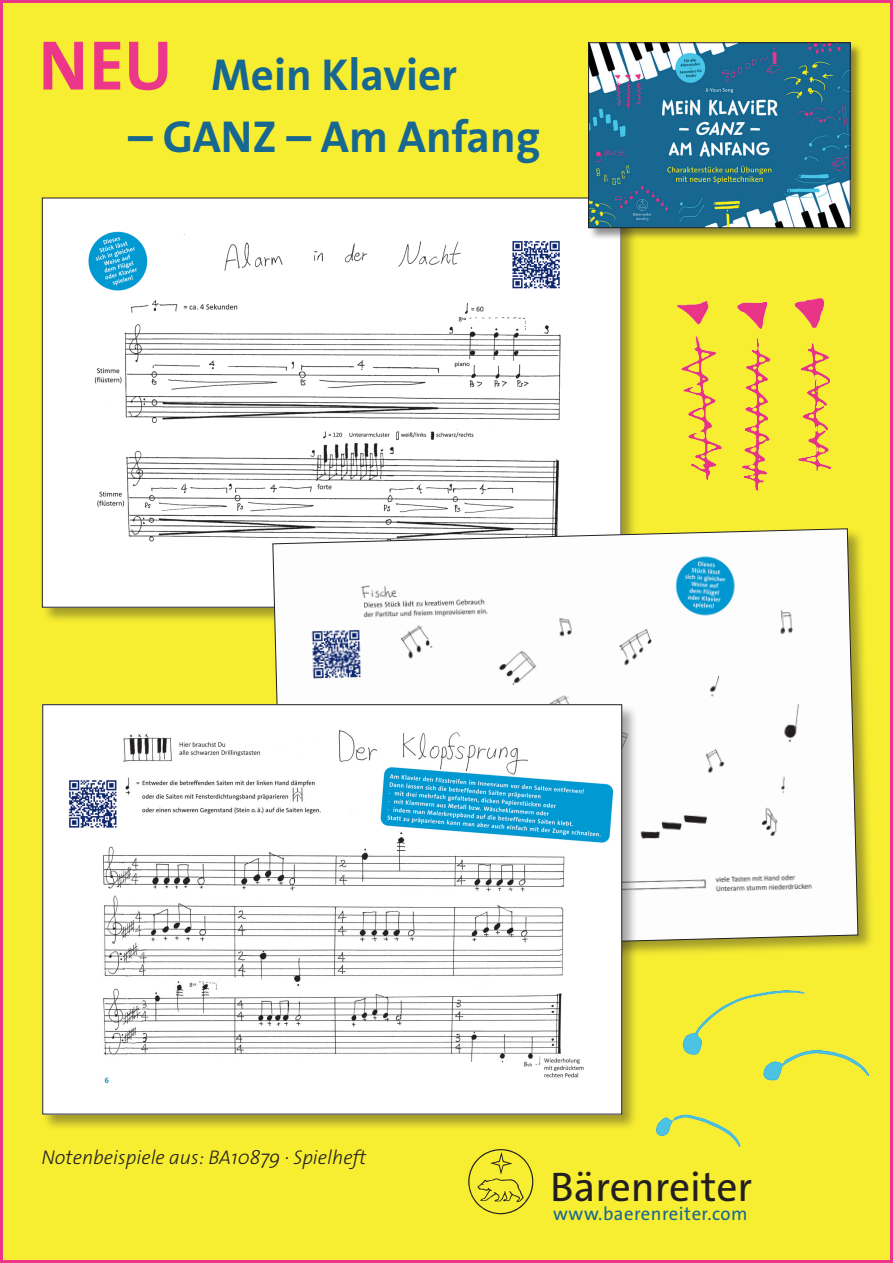
<style>
.page{position:relative;width:893px;height:1263px;background:#f7ee32}
.page>*{position:absolute;margin:0;border:0;box-sizing:border-box;transform-origin:0 0}
.t1{font:700 45px "The Sans Os F";color:#186791}
.t2{font:41.55px "The Sans Os F";color:#231f20}
.t3{font:italic 300 19.8px "The Sans Os F";color:#231f20}
.t4{font:18.6px "The Sans Os F";letter-spacing:.025em;color:#186791}
.s1{font-size:70.65px;color:#eb368a}
</style>
<div class="page">
<div style="left:41px;top:197px;width:596px;height:427px;background:#231f20;opacity:.4"></div>
<img style="left:44px;top:200px;width:575px;height:405px">
<svg style="left:468px;top:1149px;width:65px;height:65px;background:#dfd62f"></svg>
<div style="left:272px;top:528px;width:602px;height:439px;background:#231f20;opacity:.4"></div>
<svg style="left:272px;top:528px;width:587px;height:423px"></svg>
<img style="left:677px;top:298px;width:153px;height:193px">
<div style="left:42px;top:704px;width:596px;height:427px;background:#231f20;opacity:.4"></div>
<img style="left:44px;top:706px;width:576px;height:406px">
<div style="left:657px;top:991px;width:211px;height:155px;background:#f7ee32"></div>
<div style="left:588px;top:42px;width:275px;height:199px;background:#231f20;opacity:.5"></div>
<img style="left:590px;top:45px;width:258px;height:181px">
<div style="left:588px;top:43px;width:262px;height:185px;border:1px solid #231f20"></div>
<h1 class="t1" style="left:39px;top:46px;width:420px"><span class="s1">NEU</span> Mein Klavier</h1>
<h1 class="t1" style="left:128px;top:108px;width:414px">– GANZ – Am Anfang</h1>
<p class="t3" style="left:41px;top:1144px;width:326px">Notenbeispiele aus: BA10879 · Spielheft</p>
<h2 class="t2" style="left:550px;top:1161px;width:204px">Bärenreiter</h2>
<p class="t4" style="left:553px;top:1201px;width:196px">www.baerenreiter.com</p>
</div>
